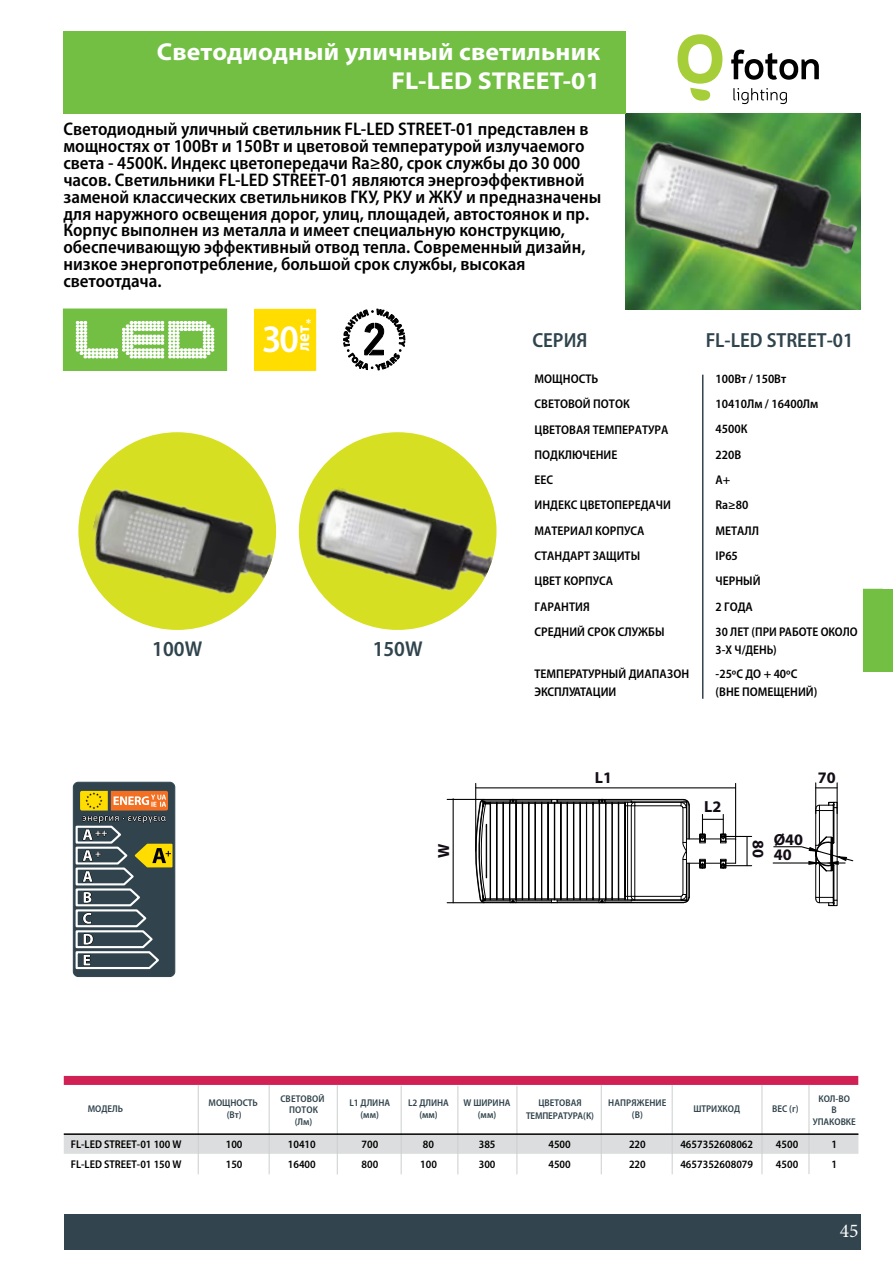
<style>
.page{position:relative;width:893px;height:1263px;background:#fff}
.page>*{position:absolute;margin:0;border:0;box-sizing:border-box;transform-origin:0 0}
.t1{font:600 semi-condensed 39px "Myriad Pro";color:#fff}
.t2{font:700 24.6px/28.2px "Myriad Pro";letter-spacing:.01em;color:#fff;text-align:right;scale:1.05 1}
.t3{font:600 semi-condensed 21.6px "Myriad Pro";color:#30444d}
.t4{font:600 semi-condensed 20.4px "Myriad Pro";color:#30444d}
.t5{font:19.5px "Minion Pro";color:#fff}
.t6{font:600 semi-condensed 18.3px/16.8px "Myriad Pro";color:#000}
.t7{font:700 semi-condensed 17.55px "Myriad Pro";color:#fff}
.t8{font:700 16.05px "Myriad Pro";color:#120c15}
.t9{font:600 semi-condensed 12.6px/25.3px "Myriad Pro";color:#000}
.t10{font:600 semi-condensed 11.25px/19.6px "Myriad Pro";color:#000}
.t11{font:600 semi-condensed 9.9px/11.9px "Myriad Pro";color:#31444d;text-align:center}
.t12{font:600 semi-condensed 9.75px/11.7px "Myriad Pro";letter-spacing:.01em;color:#31444d;text-align:center}
</style>
<div class="page">
<div style="left:863px;top:589px;width:30px;height:82px;background:#72bf44"></div>
<div style="left:64px;top:1214px;width:797px;height:36px;background:#32444d"></div>
<img style="left:626px;top:114px;width:234px;height:195px">
<div style="left:63px;top:31px;width:563px;height:83px;background:#72bf44"></div>
<svg style="left:677px;top:34px;width:45px;height:67px"></svg>
<svg style="left:733px;top:88px;width:54px;height:16px"></svg>
<svg style="left:731px;top:50px;width:88px;height:30px"></svg>
<div style="left:255px;top:309px;width:61px;height:61px;background:#fd0"></div>
<div style="left:254px;top:309px;width:62px;height:61px;border:1px solid #fd0"></div>
<svg style="left:343px;top:308px;width:62px;height:62px"></svg>
<div style="left:63px;top:309px;width:164px;height:61px;background:#72bf44"></div>
<svg style="left:75px;top:321px;width:140px;height:38px"></svg>
<div style="left:73px;top:782px;width:102px;height:194px;background:#31444e;border-radius:5px"></div>
<div style="left:73px;top:782px;width:102px;height:195px;border:1px solid #31444e;border-radius:5px"></div>
<svg style="left:75px;top:791px;width:97px;height:179px"></svg>
<div style="left:78px;top:432px;width:198px;height:198px;background:#d7df23;border-radius:50%"></div>
<img style="left:85px;top:482px;width:191px;height:118px">
<div style="left:299px;top:432px;width:197px;height:198px;background:#d7df23;border-radius:50%"></div>
<img style="left:309px;top:484px;width:187px;height:113px">
<hr style="left:702px;top:375px;width:1px;height:324px;background:#30444d">
<hr style="left:475px;top:783px;width:1px;height:68px;background:#000">
<hr style="left:735px;top:783px;width:1px;height:57px;background:#000">
<hr style="left:476px;top:787px;width:260px;height:1px;background:#000">
<hr style="left:447px;top:902px;width:37px;height:1px;background:#000">
<hr style="left:447px;top:799px;width:37px;height:1px;background:#000">
<hr style="left:453px;top:799px;width:1px;height:104px;background:#000">
<svg style="left:475px;top:799px;width:277px;height:104px"></svg>
<hr style="left:746px;top:836px;width:2px;height:30px;background:#000">
<hr style="left:815px;top:783px;width:1px;height:31px;background:#000">
<hr style="left:837px;top:783px;width:1px;height:31px;background:#000">
<svg style="left:815px;top:787px;width:22px;height:1px"></svg>
<svg style="left:773px;top:802px;width:81px;height:104px"></svg>
<div style="left:64px;top:1135px;width:794px;height:19px;background:#dcddde"></div>
<div style="left:64px;top:1076px;width:794px;height:9px;background:#d12053"></div>
<hr style="left:198px;top:1085px;width:1px;height:89px;background:#ccced0">
<hr style="left:269px;top:1085px;width:1px;height:89px;background:#ccced0">
<hr style="left:337px;top:1085px;width:1px;height:89px;background:#ccced0">
<hr style="left:601px;top:1085px;width:1px;height:89px;background:#ccced0">
<hr style="left:672px;top:1085px;width:1px;height:89px;background:#ccced0">
<hr style="left:762px;top:1085px;width:1px;height:89px;background:#ccced0">
<hr style="left:809px;top:1085px;width:1px;height:89px;background:#ccced0">
<hr style="left:401px;top:1086px;width:1px;height:88px;background:#ccced0">
<hr style="left:458px;top:1086px;width:1px;height:88px;background:#ccced0">
<hr style="left:517px;top:1086px;width:1px;height:88px;background:#ccced0">
<hr style="left:64px;top:1133px;width:794px;height:2px;background:#000">
<img style="left:626px;top:135px;width:235px;height:146px">
<h2 class="t2" style="left:157px;top:37px;width:423px">Светодиодный уличный светильник<br>FL-LED STREET-01</h2>
<p class="t6" style="left:63px;top:120px;width:539px">Cветодиодный уличный светильник FL-LED STREET-01 представлен в мощностях от 100Вт и 150Вт и цветовой температурой излучаемого света - 4500К. Индекс цветопередачи Ra≥80, срок службы до 30 000 часов. Cветильники FL-LED STREET-01 являются энергоэффективной заменой классических светильников ГКУ, РКУ и ЖКУ и предназначены для наружного освещения дорог, улиц, площадей, автостоянок и пр.<br>Корпус выполнен из металла и имеет специальную конструкцию, обеспечивающую эффективный отвод тепла. Современный дизайн, низкое энергопотребление, большой срок службы, высокая светоотдача.</p>
<h1 class="t1" style="left:262px;top:314px;width:38px">30</h1>
<p class="t7" style="left:292px;top:351px;width:34px;rotate:-90deg">лет<sub>*</sub></p>
<p class="t3" style="left:152px;top:635px;width:51px">100W</p>
<p class="t3" style="left:373px;top:635px;width:51px">150W</p>
<p class="t4" style="left:532px;top:327px;width:57px">СЕРИЯ</p>
<p class="t4" style="left:706px;top:327px;width:149px">FL-LED STREET-01</p>
<p class="t9" style="left:535px;top:366px;width:138px">МОЩНОСТЬ<br>СВЕТОВОЙ ПОТОК<br>ЦВЕТОВАЯ ТЕМПЕРАТУРА<br>ПОДКЛЮЧЕНИЕ<br>EEC<br>ИНДЕКС ЦВЕТОПЕРЕДАЧИ<br>МАТЕРИАЛ КОРПУСА<br>СТАНДАРТ ЗАЩИТЫ<br>ЦВЕТ КОРПУСА<br>ГАРАНТИЯ<br>СРЕДНИЙ СРОК СЛУЖБЫ</p>
<p class="t9" style="left:535px;top:664px;width:156px;line-height:18.3px">ТЕМПЕРАТУРНЫЙ ДИАПАЗОН<br>ЭКСПЛУАТАЦИИ</p>
<p class="t9" style="left:715px;top:366px;width:144px">100Вт / 150Вт<br>10410Лм / 16400Лм<br>4500К<br>220В<br>A+<br>Ra≥80<br>МЕТАЛЛ<br>IP65<br>ЧЕРНЫЙ<br>2 ГОДА<br>30 ЛЕТ (ПРИ РАБОТЕ ОКОЛО</p>
<p class="t9" style="left:715px;top:638px;width:83px;line-height:23.9px">3-Х Ч/ДЕНЬ) -25ºС ДО + 40ºС</p>
<p class="t9" style="left:715px;top:679px;width:103px">(ВНЕ ПОМЕЩЕНИЙ)</p>
<p class="t8" style="left:595px;top:767px;width:19px">L1</p>
<p class="t8" style="left:818px;top:767px;width:19px">70</p>
<p class="t8" style="left:704px;top:796px;width:19px">L2</p>
<p class="t8" style="left:769px;top:840px;width:19px;rotate:90deg">80</p>
<p class="t8" style="left:774px;top:829px;width:31px">Ø40</p>
<p class="t8" style="left:433px;top:858px;width:16px;rotate:-90deg">W</p>
<p class="t8" style="left:774px;top:844px;width:19px">40</p>
<p class="t12" style="left:280px;top:1092px;width:46px">СВЕТОВОЙ<br>ПОТОК (Лм)</p>
<p class="t11" style="left:88px;top:1103px;width:37px">МОДЕЛЬ</p>
<p class="t11" style="left:772px;top:1103px;width:28px">ВЕС (г)</p>
<p class="t12" style="left:813px;top:1092px;width:45px">КОЛ-ВО<br>В<br>УПАКОВКЕ</p>
<p class="t11" style="left:349px;top:1097px;width:42px">L1 ДЛИНА (мм)</p>
<p class="t11" style="left:526px;top:1095px;width:69px;line-height:13.5px">ЦВЕТОВАЯ<br>ТЕМПЕРАТУРА(К)</p>
<p class="t11" style="left:608px;top:1097px;width:60px">НАПРЯЖЕНИЕ (В)</p>
<p class="t11" style="left:693px;top:1103px;width:48px">ШТРИХКОД</p>
<p class="t11" style="left:209px;top:1097px;width:51px">МОЩНОСТЬ (Bт)</p>
<p class="t11" style="left:463px;top:1097px;width:49px">W ШИРИНА (мм)</p>
<p class="t10" style="left:479px;top:1134px;width:18px">385<br>300</p>
<p class="t10" style="left:548px;top:1134px;width:24px">4500<br>4500</p>
<p class="t10" style="left:629px;top:1134px;width:18px">220<br>220</p>
<p class="t10" style="left:831px;top:1134px;width:7px">1<br>1</p>
<p class="t11" style="left:408px;top:1097px;width:42px">L2 ДЛИНА (мм)</p>
<p class="t10" style="left:420px;top:1134px;width:18px">80<br>100</p>
<p class="t10" style="left:71px;top:1134px;width:112px">FL-LED STREET-01 100 W<br>FL-LED STREET-01 150 W</p>
<p class="t10" style="left:288px;top:1134px;width:29px">10410<br>16400</p>
<p class="t10" style="left:361px;top:1134px;width:18px">700<br>800</p>
<p class="t10" style="left:226px;top:1134px;width:18px">100<br>150</p>
<p class="t10" style="left:680px;top:1134px;width:74px">4657352608062<br>4657352608079</p>
<p class="t10" style="left:776px;top:1134px;width:24px">4500<br>4500</p>
<p class="t5" style="left:840px;top:1218px;width:20px">45</p>
</div>
